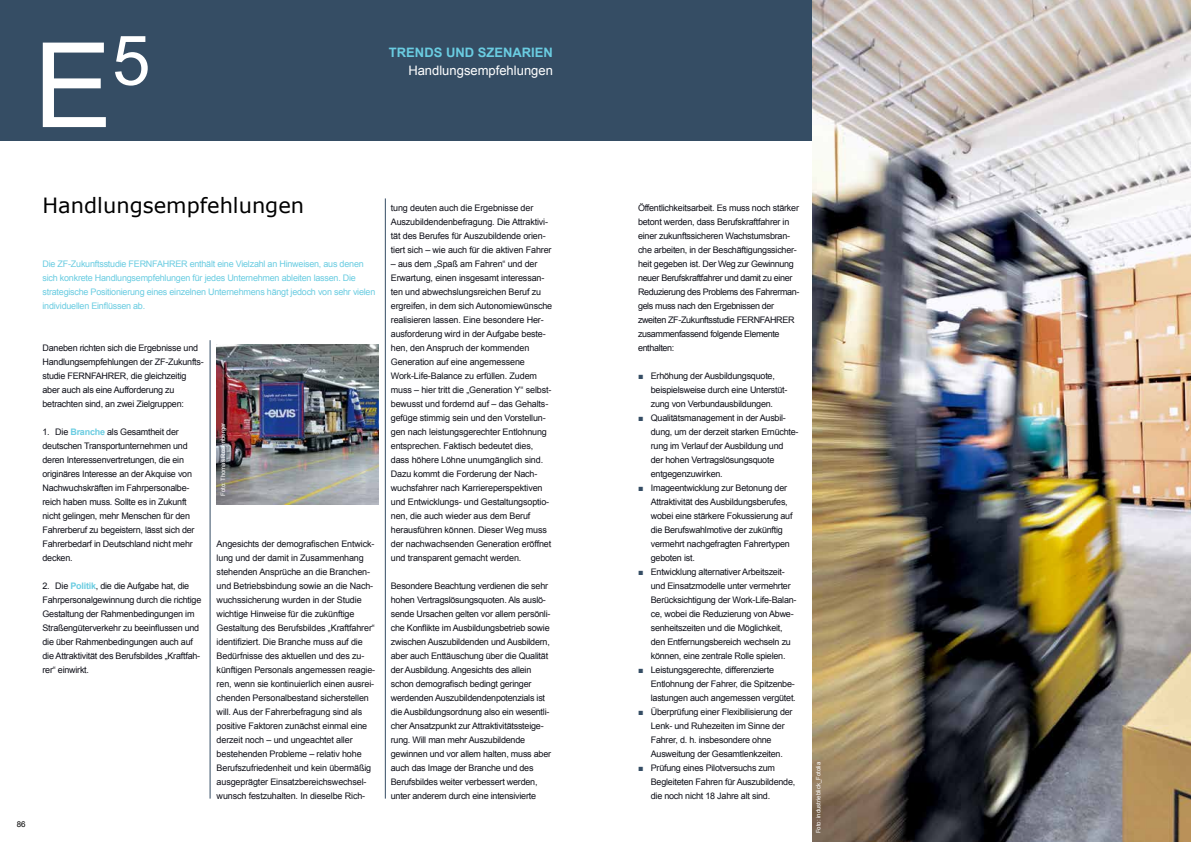
<style>
.page{position:relative;width:1191px;height:842px;background:#fff}
.page>*{position:absolute;margin:0;border:0;box-sizing:border-box;transform-origin:0 0}
.t1{font:118px "Arial";color:#fff}
.t2{font:21px "Verdana";color:#000}
.t3{font:13px "Arial";color:#fff}
.t4{font:700 13px "Arial";color:#6acce1}
.t5{font:9px/14px "Arial";letter-spacing:-.025em;color:#0f1019}
.t6{font:9px/14px "Arial";letter-spacing:-.025em;color:#6acce1}
.t7{font:8px "Arial";color:#000}
.t8{font:6px "Arial";color:#fff}
.s1{font-weight:700;color:#6acce1}
.s2{color:#354d64}
</style>
<div class="page">
<div style="left:0;top:0;width:814px;height:140px;background:#354d64"></div>
<img style="left:217px;top:344px;width:162px;height:161px">
<hr style="left:210px;top:340px;width:1px;height:459px;background:#354d64">
<hr style="left:385px;top:198px;width:1px;height:601px;background:#354d64">
<img style="left:812px;top:0;width:379px;height:842px">
<h1 class="t1" style="left:33px;top:8px;width:118px">E<sup>5</sup></h1>
<h3 class="t4" style="left:389px;top:43px;width:18px">TREND</h3>
<h3 class="t4" style="left:434px;top:43px;width:54px">S UND SZENARIEN</h3>
<h3 class="t3" style="left:408px;top:61px;width:146px">Handlungsempfehlungen</h3>
<p class="t7" style="left:17px;top:818px;width:10px">86</p>
<h2 class="t2" style="left:43px;top:192px;width:263px">Handlungsempfehlungen</h2>
<p class="t5" style="left:391px;top:200px;width:162px">tung deuten auch die Ergebnisse der Auszubildendenbefragung. Die Attraktivi&shy;tät des Berufes für Auszubildende orien&shy;tiert sich – wie auch für die aktiven Fahrer</p>
<p class="t5" style="left:391px;top:256px;width:163px">– aus dem „Spaß am Fahren“ und der Erwartung, einen insgesamt interessan&shy;ten und abwechslungsreichen Beruf zu ergreifen, in dem sich Autonomiewünsche realisieren lassen. Eine besondere Her&shy;ausforderung wird in der Aufgabe beste&shy;hen, den Anspruch der kommenden Generation auf eine angemessene Work-Life-Balance zu erfüllen. Zudem muss – hier tritt die „Generation Y“ selbst&shy;bewusst und fordernd auf – das Gehalts&shy;gefüge stimmig sein und den Vorstellun&shy;gen nach leistungsgerechter Entlohnung entsprechen. Faktisch bedeutet dies, dass höhere Löhne unumgänglich sind.<br>Dazu kommt die Forderung der Nach&shy;wuchsfahrer nach Karriereperspektiven und Entwicklungs- und Gestaltungsoptio&shy;nen, die auch wieder aus dem Beruf herausführen können. Dieser Weg muss der nachwachsenden Generation eröffnet und transparent gemacht werden.</p>
<p class="t5" style="left:391px;top:579px;width:162px">Besondere Beachtung verdienen die sehr hohen Vertragslösungsquoten. Als auslö&shy;sende Ursachen gelten vor allem persönli&shy;che Konflikte im Ausbildungsbetrieb sowie zwischen Auszubildenden und Ausbildern, aber auch Enttäuschung über die Qualität der Ausbildung. Angesichts des allein schon demografisch bedingt geringer werdenden Auszubildendenpotenzials ist die Ausbildungsordnung also ein wesentli&shy;cher Ansatzpunkt zur Attraktivitätssteige&shy;rung. Will man mehr Auszubildende gewinnen und vor allem halten, muss aber auch das Image der Branche und des Berufsbildes weiter verbessert werden, unter anderem durch eine intensivierte</p>
<p class="t6" style="left:43px;top:257px;width:334px">Die ZF-Zukunftsstudie FERNFAHRER enthält eine Vielzahl an Hinweisen, aus denen sich konkrete Handlungsempfehlungen für jedes Unternehmen ableiten lassen. Die strategische Positionierung eines einzelnen Unternehmens hängt jedoch von sehr vielen individuellen Einflüssen ab.</p>
<p class="t5" style="left:43px;top:340px;width:163px">Daneben richten sich die Ergebnisse und Handlungsempfehlungen der ZF-Zukunfts&shy;studie FERNFAHRER, die gleichzeitig aber auch als eine Aufforderung zu betrachten sind, an zwei Zielgruppen:</p>
<p class="t5" style="left:43px;top:424px;width:154px">1. Die <span class="s1">BRANCHE</span> als Gesamtheit der deutschen Transportunternehmen und deren Interessenvertretungen, die ein originäres Interesse an der Akquise von Nachwuchskräften im Fahrpersonalbe&shy;reich haben muss. Sollte es in Zukunft nicht gelingen, mehr Menschen für den Fahrerberuf zu begeistern, lässt sich der Fahrerbedarf in Deutschland nicht mehr decken.</p>
<p class="t5" style="left:43px;top:579px;width:160px">2. Die <span class="s1">POLITIK</span>, die die Aufgabe hat, die Fahrpersonalgewinnung durch die richtige Gestaltung der Rahmenbedingungen im Straßengüterverkehr zu beeinflussen und die über Rahmenbedingungen auch auf die Attraktivität des Berufsbildes „Kraftfah&shy;rer“ einwirkt.</p>
<p class="t8" style="left:219px;top:496px;width:75px;rotate:-90deg">Foto: Thomas Rosenberger</p>
<p class="t5" style="left:217px;top:537px;width:160px">Angesichts der demografischen Entwick&shy;lung und der damit in Zusammenhang stehenden Ansprüche an die Branchen&shy;und Betriebsbindung sowie an die Nach&shy;wuchssicherung wurden in der Studie wichtige Hinweise für die zukünftige Gestaltung des Berufsbildes „Kraftfahrer“ identifiziert. Die Branche muss auf die Bedürfnisse des aktuellen und des zu&shy;künftigen Personals angemessen reagie&shy;ren, wenn sie kontinuierlich einen ausrei&shy;chenden Personalbestand sicherstellen will. Aus der Fahrerbefragung sind als positive Faktoren zunächst einmal eine derzeit noch – und ungeachtet aller bestehenden Probleme – relativ hohe Berufszufriedenheit und kein übermäßig ausgeprägter Einsatzbereichswechsel&shy;wunsch festzuhalten. In dieselbe Rich-</p>
<p class="t5" style="left:638px;top:200px;width:163px">Öffentlichkeitsarbeit. Es muss noch stärker betont werden, dass Berufskraftfahrer in einer zukunftssicheren Wachstumsbran&shy;che arbeiten, in der Beschäftigungssicher&shy;heit gegeben ist. Der Weg zur Gewinnung neuer Berufskraftfahrer und damit zu einer Reduzierung des Problems des Fahrerman&shy;gels muss nach den Ergebnissen der zweiten ZF-Zukunftsstudie FERNFAHRER zusammenfassend folgende Elemente enthalten:</p>
<p class="t5" style="left:651px;top:368px;width:138px;text-indent:-13px"><span class="s2">■</span> Erhöhung der Ausbildungsquote, beispielsweise durch eine Unterstüt&shy;zung von Verbundausbildungen.</p>
<p class="t5" style="left:651px;top:411px;width:149px;text-indent:-13px"><span class="s2">■</span> Qualitätsmanagement in der Ausbil&shy;dung, um der derzeit starken Ernüchte&shy;rung im Verlauf der Ausbildung und<br>der hohen Vertragslösungsquote entgegenzuwirken.</p>
<p class="t5" style="left:651px;top:481px;width:143px;text-indent:-13px"><span class="s2">■</span> Imageentwicklung zur Betonung der Attraktivität des Ausbildungsberufes, wobei eine stärkere Fokussierung auf die Berufswahlmotive der zukünftig vermehrt nachgefragten Fahrertypen geboten ist.</p>
<p class="t5" style="left:651px;top:565px;width:147px;text-indent:-13px"><span class="s2">■</span> Entwicklung alternativer Arbeitszeit&shy;und Einsatzmodelle unter vermehrter Berücksichtigung der Work-Life-Balan&shy;ce, wobei die Reduzierung von Abwe&shy;senheitszeiten und die Möglichkeit, den Entfernungsbereich wechseln zu können, eine zentrale Rolle spielen.</p>
<p class="t5" style="left:651px;top:663px;width:146px;text-indent:-13px"><span class="s2">■</span> Leistungsgerechte, differenzierte<br>Entlohnung der Fahrer, die Spitzenbe&shy;lastungen auch angemessen vergütet.</p>
<p class="t5" style="left:651px;top:705px;width:143px;text-indent:-13px"><span class="s2">■</span> Überprüfung einer Flexibilisierung der Lenk- und Ruhezeiten im Sinne der Fahrer, d. h. insbesondere ohne Ausweitung der Gesamtlenkzeiten.</p>
<p class="t5" style="left:651px;top:761px;width:146px;text-indent:-13px"><span class="s2">■</span> Prüfung eines Pilotversuchs zum<br>Begleiteten Fahren für Auszubildende, die noch nicht 18 Jahre alt sind.</p>
<p class="t8" style="left:814px;top:833px;width:73px;rotate:-90deg">Foto: industrieblick_Fotolia</p>
</div>
